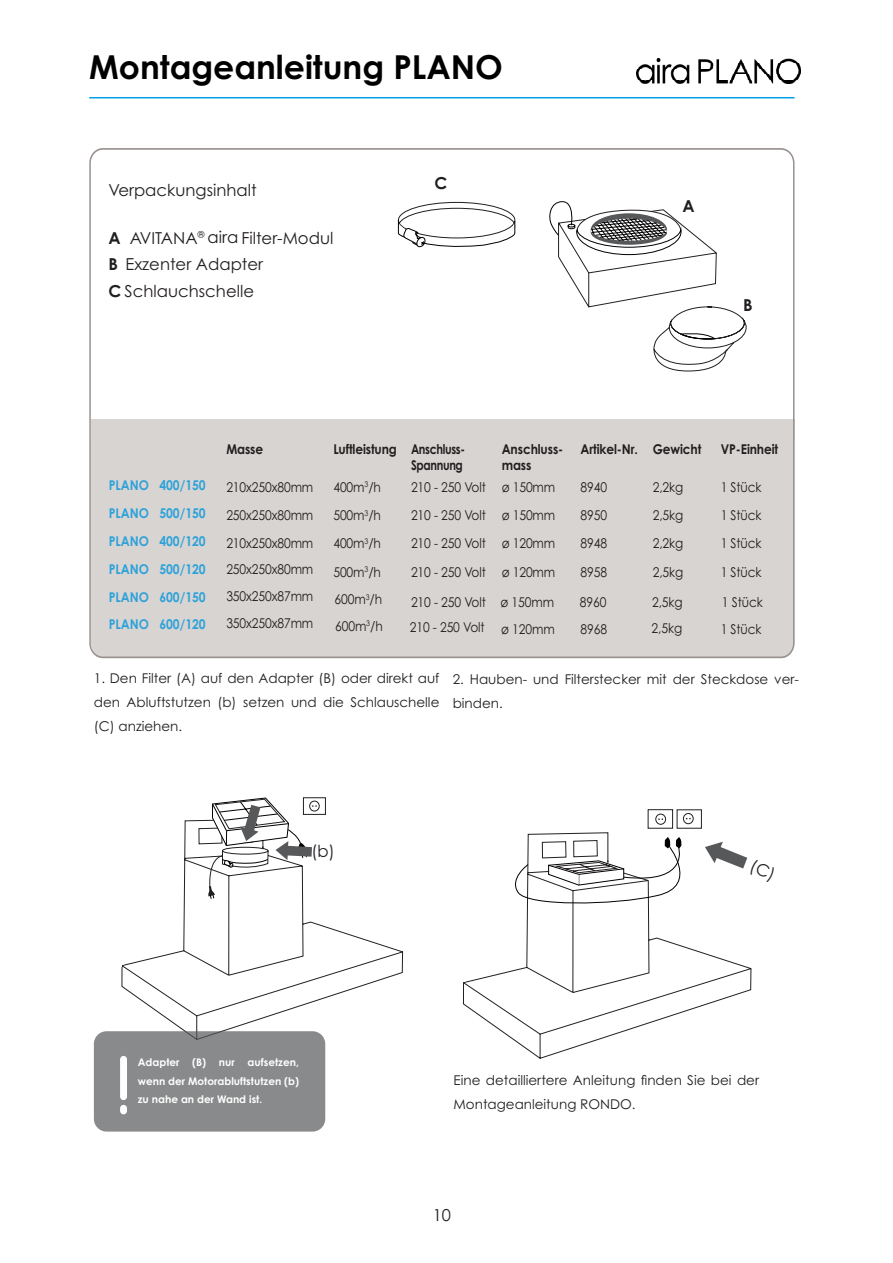
<style>
.page{position:relative;width:893px;height:1263px;background:#fff}
.page>*{position:absolute;margin:0;border:0;box-sizing:border-box;transform-origin:0 0}
.Überschrift{font:700 33px "Century Gothic Pro";color:#000001}
.Fließtext{font:16.5px/27px "Century Gothic Pro";color:#231f20}
.Fließtext-2{font:700 16.5px "Century Gothic Pro";color:#231f20}
.Anleitungstext{font:13.5px/26.4px "Century Gothic Pro";letter-spacing:-.01em;color:#231f20;scale:.9 1}
.Anleitungstext-2{font:13.5px/24px "Century Gothic Pro";letter-spacing:-.01em;color:#231f20}
.t1{font:700 13.5px/27.9px "Century Gothic Pro";color:#2ea2d9;text-align:justify;scale:.9 1}
.t2{font:700 13.5px/16.2px "Century Gothic Pro";letter-spacing:-.01em;color:#231f20;scale:.9 1}
.t3{font:700 13.5px "Century Gothic Pro";letter-spacing:-.03em;color:#231f20;scale:.82 1}
.Hervorhebungen_Weiß{font:700 10.5px/18.5px "Century Gothic Pro";color:#fff;text-align:justify}
.s1{font-weight:700}
.s2{color:#221e1f}
</style>
<div class="page">
<svg style="left:549px;top:201px;width:198px;height:171px"></svg>
<svg style="left:397px;top:202px;width:119px;height:46px"></svg>
<svg style="left:121px;top:819px;width:282px;height:221px"></svg>
<div style="left:94px;top:1031px;width:231px;height:100px;background:#898a8b;border-radius:13px"></div>
<div style="left:120px;top:1056px;width:7px;height:44px;background:#fff;border-radius:3px"></div>
<div style="left:120px;top:1105px;width:7px;height:9px;background:#fff;border-radius:3px"></div>
<svg style="left:463px;top:832px;width:288px;height:227px"></svg>
<svg style="left:463px;top:980px;width:3px;height:4px"></svg>
<svg style="left:515px;top:837px;width:177px;height:67px"></svg>
<hr style="left:89px;top:97px;width:705px;height:1px;background:#029ee3">
<hr style="left:92px;top:419px;width:700px;height:3px;background:#d7d4d2">
<div style="left:92px;top:422px;width:700px;height:236px;background:#d7d4d2"></div>
<img style="left:637px;top:58px;width:163px;height:25px">
<svg style="left:647px;top:809px;width:55px;height:20px"></svg>
<svg style="left:705px;top:842px;width:46px;height:40px"></svg>
<svg style="left:208px;top:797px;width:125px;height:102px"></svg>
<p class="Überschrift" style="left:89px;top:47px;width:415px">Montageanleitung PLANO</p>
<p class="Fließtext" style="left:108px;top:177px;width:150px">Verpackungsinhalt</p>
<p class="Fließtext" style="left:108px;top:224px;width:226px"><span class="s1">A</span> AVITANA<sup>®</sup> <span class="s2">aira</span> Filter-Modul</p>
<p class="Fließtext" style="left:108px;top:250px;width:156px"><span class="s1">B</span> Exzenter Adapter<br><span class="s1">C</span> Schlauchschelle</p>
<p class="Fließtext-2" style="left:435px;top:173px;width:14px">C</p>
<p class="Fließtext-2" style="left:682px;top:196px;width:14px">A</p>
<p class="Fließtext-2" style="left:743px;top:294px;width:11px">B</p>
<p class="t1" style="left:109px;top:471px;width:109px">PLANO 400/150<br>PLANO 500/150<br>PLANO 400/120<br>PLANO 500/120<br>PLANO 600/150<br>PLANO 600/120</p>
<p class="t2" style="left:226px;top:440px;width:43px">Masse</p>
<p class="t2" style="left:333px;top:440px;width:72px">Luftleistung</p>
<p class="t3" style="left:411px;top:440px;width:68px">Anschluss-</p>
<p class="t3" style="left:411px;top:456px;width:65px">Spannung</p>
<p class="t2" style="left:502px;top:440px;width:70px">Anschluss&shy;mass</p>
<p class="t2" style="left:580px;top:440px;width:65px">Artikel-Nr.</p>
<p class="t2" style="left:653px;top:440px;width:55px">Gewicht</p>
<p class="t2" style="left:721px;top:440px;width:65px">VP-Einheit</p>
<p class="Anleitungstext" style="left:226px;top:474px;width:98px">210x250x80mm</p>
<p class="Anleitungstext" style="left:333px;top:474px;width:54px">400m<sup>3</sup>/h</p>
<p class="Anleitungstext" style="left:411px;top:474px;width:85px">210 - 250 Volt</p>
<p class="Anleitungstext" style="left:502px;top:474px;width:61px">ø 150mm</p>
<p class="Anleitungstext" style="left:580px;top:474px;width:31px">8940</p>
<p class="Anleitungstext" style="left:653px;top:474px;width:36px">2,2kg</p>
<p class="Anleitungstext" style="left:721px;top:474px;width:47px">1 Stück</p>
<p class="Anleitungstext" style="left:226px;top:502px;width:98px">250x250x80mm</p>
<p class="Anleitungstext" style="left:333px;top:502px;width:54px">500m<sup>3</sup>/h</p>
<p class="Anleitungstext" style="left:411px;top:502px;width:85px">210 - 250 Volt</p>
<p class="Anleitungstext" style="left:502px;top:502px;width:61px">ø 150mm</p>
<p class="Anleitungstext" style="left:580px;top:502px;width:31px">8950</p>
<p class="Anleitungstext" style="left:653px;top:502px;width:36px">2,5kg</p>
<p class="Anleitungstext" style="left:721px;top:502px;width:47px">1 Stück</p>
<p class="Anleitungstext" style="left:226px;top:530px;width:98px">210x250x80mm</p>
<p class="Anleitungstext" style="left:333px;top:530px;width:54px">400m<sup>3</sup>/h</p>
<p class="Anleitungstext" style="left:411px;top:530px;width:85px">210 - 250 Volt</p>
<p class="Anleitungstext" style="left:502px;top:530px;width:61px">ø 120mm</p>
<p class="Anleitungstext" style="left:580px;top:530px;width:31px">8948</p>
<p class="Anleitungstext" style="left:653px;top:530px;width:36px">2,2kg</p>
<p class="Anleitungstext" style="left:721px;top:530px;width:47px">1 Stück</p>
<p class="Anleitungstext" style="left:226px;top:555px;width:98px;line-height:27.3px;text-align:justify">250x250x80mm 350x250x87mm 350x250x87mm</p>
<p class="Anleitungstext" style="left:333px;top:558px;width:54px">500m<sup>3</sup>/h</p>
<p class="Anleitungstext" style="left:411px;top:558px;width:85px">210 - 250 Volt</p>
<p class="Anleitungstext" style="left:502px;top:558px;width:61px">ø 120mm</p>
<p class="Anleitungstext" style="left:580px;top:558px;width:31px">8958</p>
<p class="Anleitungstext" style="left:653px;top:558px;width:36px">2,5kg</p>
<p class="Anleitungstext" style="left:721px;top:558px;width:47px">1 Stück</p>
<p class="Anleitungstext" style="left:335px;top:586px;width:55px">600m<sup>3</sup>/h<br>600m<sup>3</sup>/h</p>
<p class="Anleitungstext" style="left:410px;top:589px;width:86px;line-height:25.3px">210 - 250 Volt<br>210 - 250 Volt</p>
<p class="Anleitungstext" style="left:501px;top:589px;width:62px">ø 150mm ø 120mm</p>
<p class="Anleitungstext" style="left:580px;top:589px;width:32px">8960<br>8968</p>
<p class="Anleitungstext" style="left:651px;top:589px;width:36px;line-height:25.8px">2,5kg<br>2,5kg</p>
<p class="Anleitungstext" style="left:721px;top:589px;width:48px">1 Stück<br>1 Stück</p>
<p class="Anleitungstext-2" style="left:94px;top:666px;width:347px;text-align:justify">1. Den Filter (A) auf den Adapter (B) oder direkt auf den Abluftstutzen (b) setzen und die Schlauschelle (C) anziehen.</p>
<p class="Anleitungstext-2" style="left:453px;top:667px;width:348px">2. Hauben- und Filterstecker mit der Steckdose ver&shy;binden.</p>
<p class="Hervorhebungen_Weiß" style="left:138px;top:1053px;width:163px">Adapter (B) nur aufsetzen, wenn der Motorabluftstutzen (b) zu nahe an der Wand ist.</p>
<p class="Anleitungstext-2" style="left:453px;top:1068px;width:307px">Eine detailliertere Anleitung finden Sie bei der<br>Montageanleitung RONDO.</p>
<p class="Fließtext" style="left:433px;top:1201px;width:20px">10</p>
</div>
